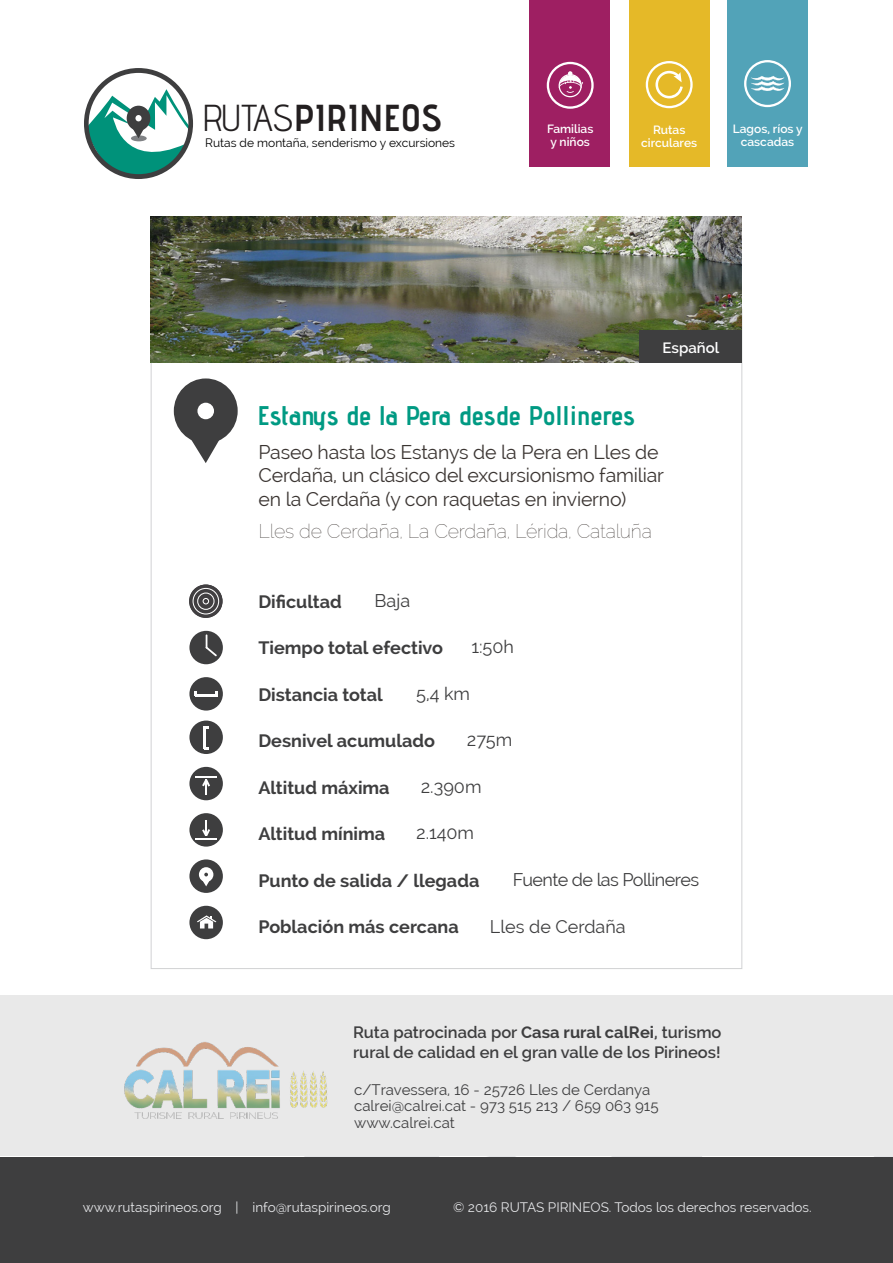
<style>
.page{position:relative;width:893px;height:1263px;background:#fff}
.page>*{position:absolute;margin:0;border:0;box-sizing:border-box;transform-origin:0 0}
.t1{font:700 37.5px "Advent Pro";color:#231f20}
.t2{font:700 27px "Advent Pro";color:#009a83}
.t3{font:19.5px "Raleway";letter-spacing:-.01em;color:#3b3532}
.t4{font:100 19.5px "Raleway";letter-spacing:-.01em;color:#3b3532}
.t5{font:700 18px "Raleway";color:#3e3e3f}
.t6{font:18px "Raleway";color:#3e3e3f}
.t7{font:18px "Raleway";letter-spacing:-.03em;color:#3e3e3f}
.t8{font:600 16.5px "Raleway";color:#3e3e3f}
.t9{font:15px "Raleway";color:#3e3e3f}
.subtituls{font:600 15px "Raleway";color:#fff}
.t10{font:13.5px "Raleway";color:#e6e7e9}
.subtituls-2{font:600 12px/13.5px "Raleway";color:#fff;text-align:center}
.t11{font:12px "Raleway";color:#000}
.s1{font-weight:400}
.s2{font-weight:700}
</style>
<div class="page">
<div style="left:0;top:1157px;width:893px;height:106px;background:#3e3e3f"></div>
<svg style="left:84px;top:68px;width:110px;height:111px"></svg>
<div style="left:135px;top:115px;width:7px;height:6px;background:#fff;border-radius:50%"></div>
<svg style="left:174px;top:378px;width:64px;height:85px"></svg>
<div style="left:189px;top:631px;width:34px;height:33px;background:#3e3e3f;border-radius:50%"></div>
<svg style="left:206px;top:634px;width:11px;height:22px"></svg>
<div style="left:189px;top:859px;width:34px;height:34px;background:#3e3e3f;border-radius:50%"></div>
<svg style="left:199px;top:867px;width:14px;height:19px"></svg>
<div style="left:189px;top:906px;width:34px;height:33px;background:#3e3e3f;border-radius:50%"></div>
<svg style="left:197px;top:915px;width:19px;height:13px"></svg>
<div style="left:189px;top:767px;width:34px;height:33px;background:#3e3e3f;border-radius:50%"></div>
<hr style="left:195px;top:776px;width:22px;height:2px;background:#fff">
<svg style="left:202px;top:780px;width:8px;height:15px"></svg>
<div style="left:189px;top:813px;width:34px;height:33px;background:#3e3e3f;border-radius:50%"></div>
<hr style="left:195px;top:837px;width:22px;height:2px;background:#fff">
<svg style="left:202px;top:821px;width:8px;height:15px"></svg>
<div style="left:189px;top:677px;width:34px;height:33px;background:#3e3e3f;border-radius:50%"></div>
<hr style="left:195px;top:694px;width:23px;height:2px;background:#fff">
<div style="left:189px;top:720px;width:34px;height:34px;background:#3e3e3f;border-radius:50%"></div>
<hr style="left:203px;top:726px;width:3px;height:23px;background:#fff">
<svg style="left:189px;top:584px;width:34px;height:34px"></svg>
<svg style="left:193px;top:588px;width:26px;height:26px"></svg>
<img style="left:151px;top:217px;width:591px;height:146px">
<div style="left:639px;top:330px;width:103px;height:33px;background:#3e3e3f"></div>
<div style="left:727px;top:0;width:81px;height:167px;background:#52a3b8"></div>
<svg style="left:744px;top:60px;width:47px;height:47px"></svg>
<div style="left:529px;top:0;width:81px;height:166px;background:#9e1f62"></div>
<svg style="left:547px;top:62px;width:47px;height:47px"></svg>
<div style="left:629px;top:0;width:81px;height:166px;background:#e5b928"></div>
<svg style="left:646px;top:61px;width:47px;height:47px"></svg>
<img style="left:100px;top:1012px;width:232px;height:117px">
<h1 class="t1" style="left:202px;top:95px;width:242px"><span class="s1">RUTAS</span>PIRINEOS</h1>
<p class="t11" style="left:205px;top:135px;width:251px">Rutas de montaña, senderismo y excursiones</p>
<p class="subtituls-2" style="left:547px;top:122px;width:48px">Familias</p>
<p class="subtituls-2" style="left:550px;top:135px;width:41px">y niños</p>
<p class="subtituls-2" style="left:641px;top:123px;width:58px">Rutas circulares</p>
<p class="subtituls-2" style="left:733px;top:122px;width:71px">Lagos, ríos y cascadas</p>
<p class="subtituls" style="left:662px;top:339px;width:58px">Español</p>
<p class="t2" style="left:257px;top:399px;width:379px">Estanys de la Pera desde Pollineres</p>
<p class="t3" style="left:259px;top:441px;width:401px">Paseo hasta los Estanys de la Pera en Lles de</p>
<p class="t3" style="left:259px;top:464px;width:407px">Cerdaña, un clásico del excursionismo familiar</p>
<p class="t3" style="left:259px;top:487px;width:369px">en la Cerdaña (y con raquetas en invierno)</p>
<p class="t4" style="left:259px;top:520px;width:395px">Lles de Cerdaña, La Cerdaña, Lérida, Cataluña</p>
<p class="t6" style="left:375px;top:590px;width:37px">Baja</p>
<p class="t5" style="left:258px;top:591px;width:85px">Dificultad</p>
<p class="t5" style="left:258px;top:638px;width:186px">Tiempo total efectivo</p>
<p class="t5" style="left:258px;top:684px;width:126px">Distancia total</p>
<p class="t5" style="left:258px;top:731px;width:178px">Desnivel acumulado</p>
<p class="t5" style="left:258px;top:777px;width:133px">Altitud máxima</p>
<p class="t5" style="left:258px;top:824px;width:128px">Altitud mínima</p>
<p class="t5" style="left:258px;top:870px;width:223px">Punto de salida / llegada</p>
<p class="t5" style="left:258px;top:917px;width:202px">Población más cercana</p>
<p class="t6" style="left:471px;top:637px;width:44px">1:50h</p>
<p class="t6" style="left:416px;top:683px;width:55px">5,4 km</p>
<p class="t6" style="left:467px;top:730px;width:47px">275m</p>
<p class="t6" style="left:421px;top:776px;width:62px">2.390m</p>
<p class="t6" style="left:416px;top:823px;width:60px">2.140m</p>
<p class="t7" style="left:513px;top:869px;width:188px">Fuente de las Pollineres</p>
<p class="t6" style="left:490px;top:916px;width:137px">Lles de Cerdaña</p>
<p class="t8" style="left:353px;top:1023px;width:370px">Ruta patrocinada por <span class="s2">Casa rural calRei</span>, turismo</p>
<p class="t8" style="left:353px;top:1042px;width:369px">rural de calidad en el gran valle de los Pirineos!</p>
<p class="t9" style="left:354px;top:1080px;width:298px">c/Travessera, 16 - 25726 Lles de Cerdanya</p>
<p class="t9" style="left:354px;top:1097px;width:306px">calrei@calrei.cat - 973 515 213 / 659 063 915</p>
<p class="t9" style="left:354px;top:1113px;width:102px">www.calrei.cat</p>
<p class="t10" style="left:83px;top:1199px;width:309px">www.rutaspirineos.org | info@rutaspirineos.org</p>
<p class="t10" style="left:453px;top:1199px;width:360px">© 2016 RUTAS PIRINEOS. Todos los derechos reservados.</p>
</div>
